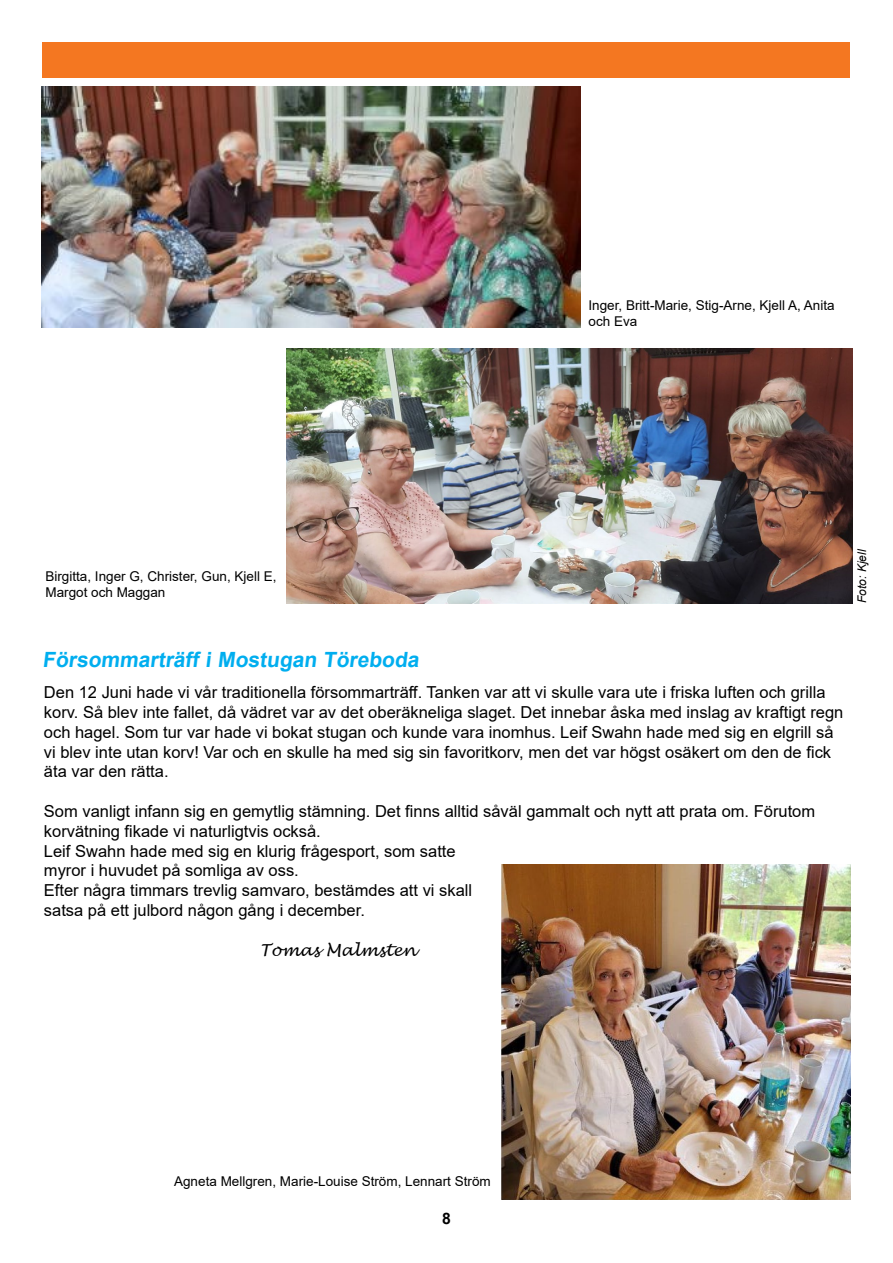
<style>
.page{position:relative;width:893px;height:1263px;background:#fff}
.page>*{position:absolute;margin:0;border:0;box-sizing:border-box;transform-origin:0 0}
.t1{font:700 21px "Arial";color:#00aeef}
.t2{font:16.5px/19.8px "Arial";color:#000}
.t3{font:italic 16.5px "Lucida Handwriting";color:#000}
.t4{font:700 15.75px "Arial";color:#000}
.t5{font:13.5px/16.2px "Arial";color:#000}
.t6{font:italic 12px "Arial";color:#000}
</style>
<div class="page">
<div style="left:43px;top:43px;width:807px;height:35px;background:#f47721"></div>
<img style="left:287px;top:349px;width:565px;height:254px">
<img style="left:42px;top:86px;width:538px;height:242px">
<img style="left:502px;top:864px;width:348px;height:335px">
<p class="t5" style="left:588px;top:297px;width:248px">Inger, Britt-Marie, Stig-Arne, Kjell A, Anita och Eva</p>
<p class="t5" style="left:45px;top:568px;width:233px">Birgitta, Inger G, Christer, Gun, Kjell E,<br>Margot och Maggan</p>
<p class="t6" style="left:854px;top:603px;width:56px;rotate:-90deg">Foto: Kjell</p>
<p class="t1" style="left:43px;top:645px;width:381px">Försommarträff i Mostugan Töreboda</p>
<p class="t2" style="left:44px;top:682px;width:801px">Den 12 Juni hade vi vår traditionella försommarträff. Tanken var att vi skulle vara ute i friska luften och grilla korv. Så blev inte fallet, då vädret var av det oberäkneliga slaget. Det innebar åska med inslag av kraftigt regn och hagel. Som tur var hade vi bokat stugan och kunde vara inomhus. Leif Swahn hade med sig en elgrill så vi blev inte utan korv! Var och en skulle ha med sig sin favoritkorv, men det var högst osäkert om den de fick äta var den rätta.</p>
<p class="t2" style="left:44px;top:801px;width:773px">Som vanligt infann sig en gemytlig stämning. Det finns alltid såväl gammalt och nytt att prata om. Förutom korvätning fikade vi naturligtvis också.<br>Leif Swahn hade med sig en klurig frågesport, som satte<br>myror i huvudet på somliga av oss.<br>Efter några timmars trevlig samvaro, bestämdes att vi skall<br>satsa på ett julbord någon gång i december.</p>
<p class="t3" style="left:260px;top:940px;width:157px">Tomas Malmsten</p>
<p class="t5" style="left:174px;top:1173px;width:318px">Agneta Mellgren, Marie-Louise Ström, Lennart Ström</p>
<p class="t4" style="left:442px;top:1207px;width:10px">8</p>
</div>
